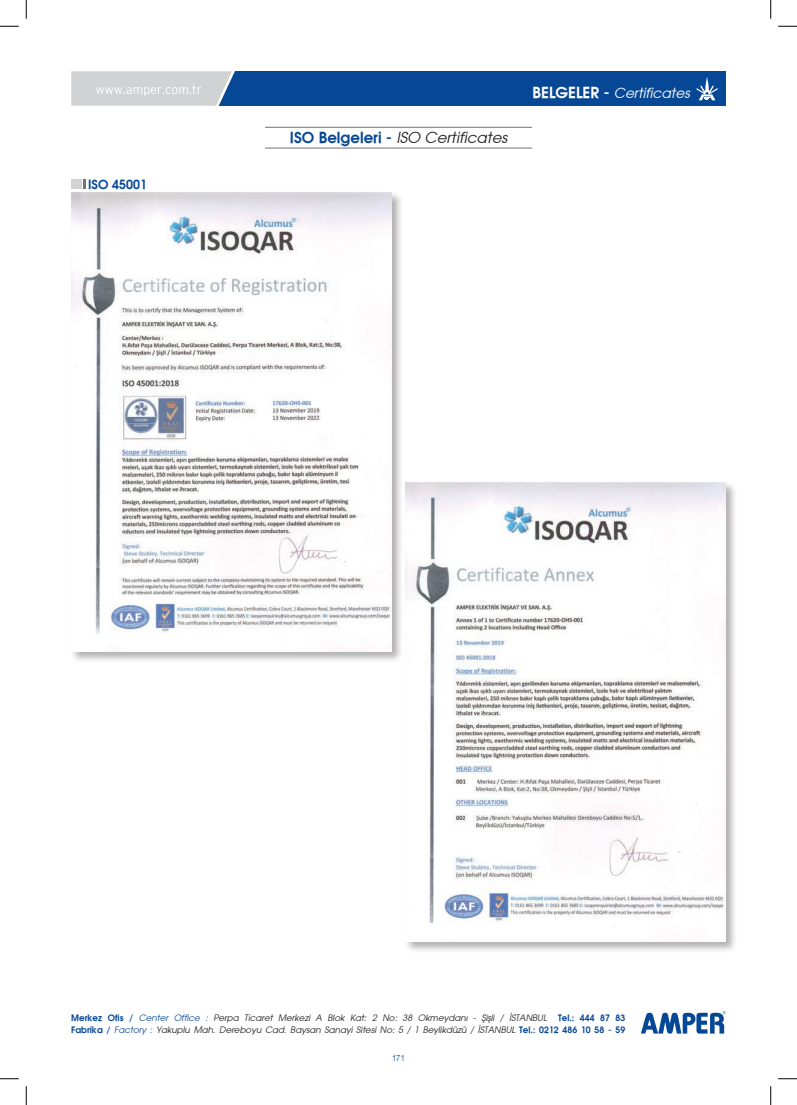
<style>
.page{position:relative;width:797px;height:1105px;background:#fff}
.page>*{position:absolute;margin:0;border:0;box-sizing:border-box;transform-origin:0 0}
.t1{font:italic 15px "Avant Garde";color:#231f20}
.t2{font:italic 13.75px "Avant Garde";color:#fff}
.t3{font:700 12.5px "Avant Garde";color:#074896}
.t4{font:italic 8.75px/12.5px "Avant Garde";color:#231f20;text-align:right}
.t5{font:300 8.75px "Helvetica Neue";color:#074896}
.s1{font-weight:700;font-style:normal;color:#074896}
.s2{font-weight:700;font-style:normal;font-size:15px}
.s3{color:#074896}
</style>
<div class="page">
<svg style="left:641px;top:1011px;width:84px;height:23px"></svg>
<div style="left:213px;top:71px;width:512px;height:35px;background:#074896"></div>
<svg style="left:71px;top:71px;width:164px;height:35px;background:#caced3"></svg>
<svg style="left:696px;top:77px;width:21px;height:24px"></svg>
<div style="left:70px;top:191px;width:333px;height:472px;background:#231f20;opacity:.35"></div>
<img style="left:72px;top:193px;width:319px;height:459px">
<div style="left:404px;top:481px;width:333px;height:472px;background:#231f20;opacity:.35"></div>
<img style="left:406px;top:483px;width:319px;height:458px">
<div style="left:71px;top:179px;width:10px;height:10px;background:#d1d2d4"></div>
<svg style="left:83px;top:179px;width:3px;height:10px"></svg>
<hr style="left:265px;top:148px;width:267px;height:1px;background:#717275">
<hr style="left:265px;top:127px;width:267px;height:1px;background:#717275">
<svg style="left:0;top:25px;width:19px;height:2px"></svg>
<svg style="left:778px;top:25px;width:19px;height:2px"></svg>
<svg style="left:0;top:1078px;width:19px;height:1px"></svg>
<svg style="left:778px;top:1078px;width:19px;height:1px"></svg>
<svg style="left:25px;top:0;width:2px;height:19px"></svg>
<svg style="left:25px;top:1086px;width:2px;height:19px"></svg>
<svg style="left:770px;top:0;width:1px;height:19px"></svg>
<svg style="left:770px;top:1086px;width:1px;height:19px"></svg>
<h3 class="t3" style="left:88px;top:176px;width:60px">ISO 45001</h3>
<h1 class="t1" style="left:290px;top:128px;width:219px"><span class="s1">ISO Belgeleri -</span> ISO Certificates</h1>
<h2 class="t2" style="left:532px;top:84px;width:159px"><span class="s2">BELGELER -</span> Certificates</h2>
<p class="t4" style="left:71px;top:1011px;width:477px"><span class="s1">Merkez Ofis /</span> <span class="s3">Center Office :</span> Perpa Ticaret Merkezi A Blok Kat: 2 No: 38 Okmeydanı - Şişli / İSTANBUL</p>
<p class="t4" style="left:71px;top:1011px;width:555px"><span class="s1">Tel.: 444 87 83<br>Fabrika /</span> <span class="s3">Factory :</span> Yakuplu Mah. Dereboyu Cad. Baysan Sanayi Sitesi No: 5 / 1 Beylikdüzü / İSTANBUL <span class="s1">Tel.: 0212 486 10 58 - 59</span></p>
<p class="t5" style="left:391px;top:1051px;width:15px">171</p>
</div>
